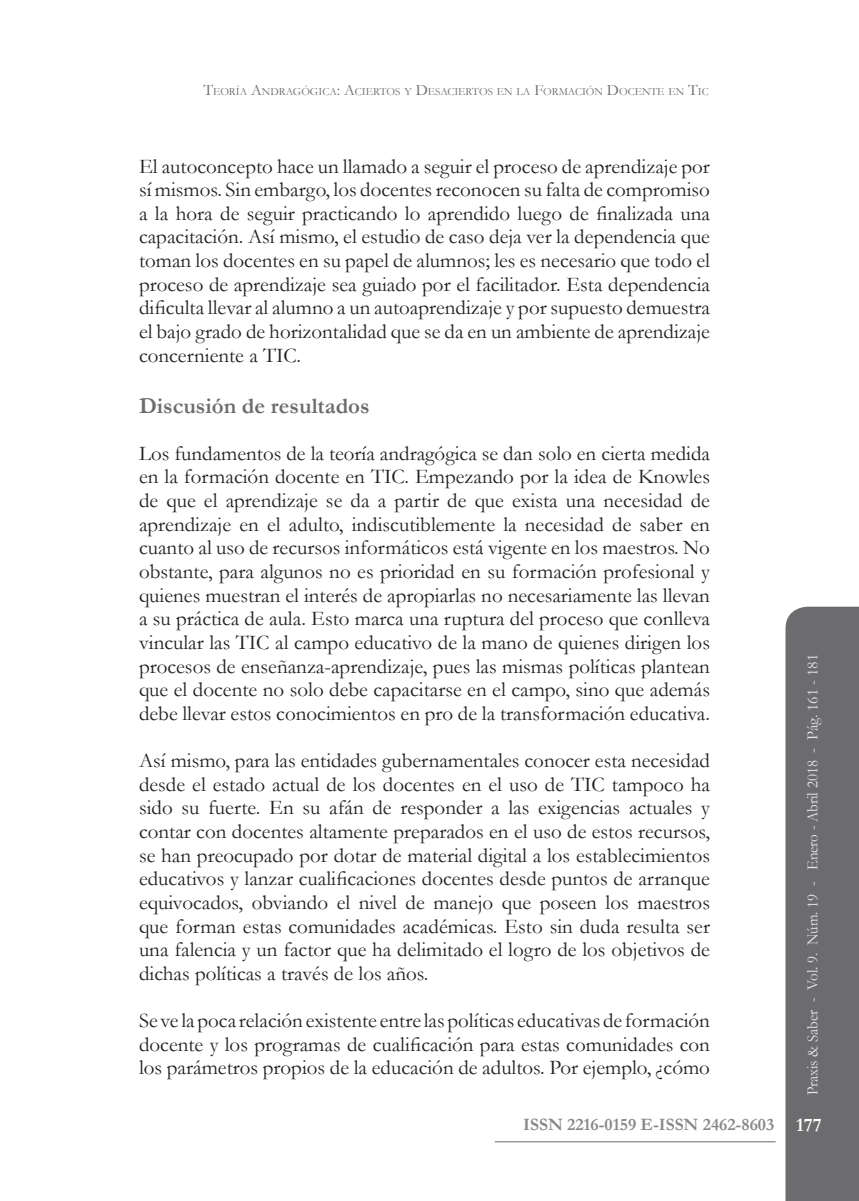
<style>
.page{position:relative;width:859px;height:1201px;background:#fff}
.page>*{position:absolute;margin:0;border:0;box-sizing:border-box;transform-origin:0 0}
.t1{font:700 22.75px "Garamond";color:#6c6c6e}
.t2{font:21px/23.6px "Garamond";color:#231f20;text-align:justify}
.t3{font:700 19.25px "Garamond";color:#fff}
.t4{font:700 17.5px "Garamond";color:#888}
.t5{font:15.75px "Garamond";color:#e6e7e9;scale:.95 1}
.t6{font:11.03px "Garamond";color:#6c6c6e}
.s1{font-size:15.75px}
</style>
<div class="page">
<div style="left:785px;top:606px;width:73px;height:594px;background:#6c6c6e"></div>
<hr style="left:494px;top:1141px;width:281px;height:1px;background:#6c6c6e">
<p class="t6" style="left:203px;top:84px;width:506px"><span class="s1">T</span>EORÍA <span class="s1">A</span>NDRAGÓGICA<span class="s1">: A</span>CIERTOS Y <span class="s1">D</span>ESACIERTOS EN LA <span class="s1">F</span>ORMACIÓN <span class="s1">D</span>OCENTE EN <span class="s1">T</span>IC</p>
<p class="t2" style="left:139px;top:154px;width:572px">El autoconcepto hace un llamado a seguir el proceso de aprendizaje por sí mismos. Sin embargo, los docentes reconocen su falta de compromiso a la hora de seguir practicando lo aprendido luego de finalizada una capacitación. Así mismo, el estudio de caso deja ver la dependencia que toman los docentes en su papel de alumnos; les es necesario que todo el proceso de aprendizaje sea guiado por el facilitador. Esta dependencia dificulta llevar al alumno a un autoaprendizaje y por supuesto demuestra el bajo grado de horizontalidad que se da en un ambiente de aprendizaje concerniente a TIC.</p>
<p class="t1" style="left:139px;top:390px;width:232px">Discusión de resultados</p>
<p class="t2" style="left:139px;top:441px;width:572px">Los fundamentos de la teoría andragógica se dan solo en cierta medida en la formación docente en TIC. Empezando por la idea de Knowles de que el aprendizaje se da a partir de que exista una necesidad de aprendizaje en el adulto, indiscutiblemente la necesidad de saber en cuanto al uso de recursos informáticos está vigente en los maestros. No obstante, para algunos no es prioridad en su formación profesional y quienes muestran el interés de apropiarlas no necesariamente las llevan a su práctica de aula. Esto marca una ruptura del proceso que conlleva vincular las TIC al campo educativo de la mano de quienes dirigen los procesos de enseñanza-aprendizaje, pues las mismas políticas plantean que el docente no solo debe capacitarse en el campo, sino que además debe llevar estos conocimientos en pro de la transformación educativa.</p>
<p class="t2" style="left:139px;top:748px;width:572px">Así mismo, para las entidades gubernamentales conocer esta necesidad desde el estado actual de los docentes en el uso de TIC tampoco ha sido su fuerte. En su afán de responder a las exigencias actuales y contar con docentes altamente preparados en el uso de estos recursos, se han preocupado por dotar de material digital a los establecimientos educativos y lanzar cualificaciones docentes desde puntos de arranque equivocados, obviando el nivel de manejo que poseen los maestros que forman estas comunidades académicas. Esto sin duda resulta ser una falencia y un factor que ha delimitado el logro de los objetivos de dichas políticas a través de los años.</p>
<p class="t2" style="left:139px;top:1008px;width:572px">Se ve la poca relación existente entre las políticas educativas de formación docente y los programas de cualificación para estas comunidades con los parámetros propios de la educación de adultos. Por ejemplo, ¿cómo</p>
<p class="t4" style="left:523px;top:1112px;width:252px">ISSN 2216-0159 E-ISSN 2462-8603</p>
<p class="t5" style="left:801px;top:1095px;width:466px;rotate:-90deg">Praxis &amp; Saber - Vol. 9. Núm. 19 - Enero - Abril 2018 - Pág. 161 - 181</p>
<p class="t3" style="left:795px;top:1112px;width:27px">177</p>
</div>
